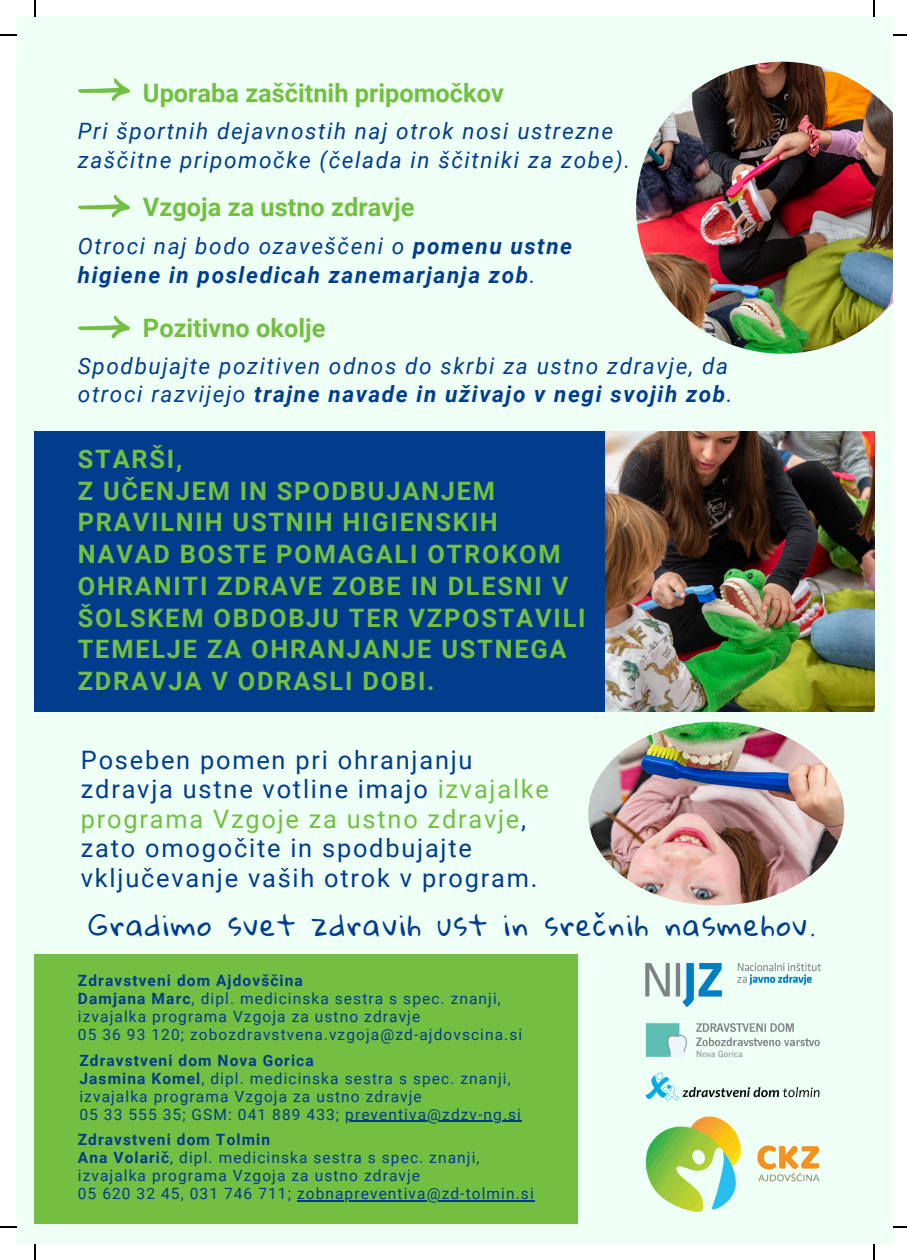
<style>
.page{position:relative;width:907px;height:1260px;background:#fff}
.page>*{position:absolute;margin:0;border:0;box-sizing:border-box;transform-origin:0 0}
.t1{font:28.2px "Gloria Hallelujah";letter-spacing:.07em;color:#023d8d}
.t2{font:700 25.4px/31.8px "Roboto";letter-spacing:.07em;color:#73bf41}
.t3{font:25.4px/29.6px "Roboto";letter-spacing:.07em;color:#023d8d}
.t4{font:700 25.4px "Roboto";color:#73bf41}
.t5{font:italic 22.6px/28.6px "Roboto";letter-spacing:.07em;color:#023d8d}
.t6{font:italic 700 22.6px/28.6px "Roboto";letter-spacing:.07em;color:#023d8d}
.t7{font:15.4px "Roboto";letter-spacing:.07em;color:#023d8d}
.t8{font:700 15.4px "Roboto";letter-spacing:.07em;color:#023d8d}
.s1{font-weight:400}
.s2{font-weight:700}
.s3{color:#73bf41}
</style>
<div class="page">
<div style="left:17px;top:16px;width:876px;height:1228px;background:#eefff6"></div>
<div style="left:35px;top:954px;width:543px;height:269px;background:#73bf41"></div>
<div style="left:35px;top:431px;width:838px;height:280px;background:#023d8d"></div>
<img style="left:588px;top:721px;width:256px;height:184px;border-radius:50%">
<svg style="left:78px;top:78px;width:52px;height:23px"></svg>
<svg style="left:78px;top:194px;width:52px;height:23px"></svg>
<svg style="left:78px;top:315px;width:52px;height:23px"></svg>
<hr style="left:345px;top:1120px;width:177px;height:1px;background:#023d8d">
<hr style="left:297px;top:1199px;width:238px;height:1px;background:#023d8d">
<img style="left:636px;top:62px;width:257px;height:291px">
<img style="left:605px;top:431px;width:269px;height:280px">
<img style="left:645px;top:962px;width:176px;height:250px">
<svg style="left:35px;top:0;width:1px;height:17px"></svg>
<svg style="left:0;top:35px;width:17px;height:1px"></svg>
<svg style="left:873px;top:0;width:2px;height:17px"></svg>
<svg style="left:893px;top:35px;width:14px;height:1px"></svg>
<svg style="left:35px;top:1244px;width:1px;height:15px"></svg>
<svg style="left:0;top:1226px;width:17px;height:1px"></svg>
<svg style="left:873px;top:1244px;width:2px;height:15px"></svg>
<svg style="left:893px;top:1226px;width:14px;height:1px"></svg>
<p class="t4" style="left:143px;top:78px;width:362px">Uporaba zaščitnih pripomočkov</p>
<p class="t5" style="left:78px;top:117px;width:554px">Pri športnih dejavnostih naj otrok nosi ustrezne zaščitne pripomočke (čelada in ščitniki za zobe).</p>
<p class="t4" style="left:143px;top:192px;width:273px">Vzgoja za ustno zdravje</p>
<p class="t6" style="left:78px;top:232px;width:496px"><span class="s1">Otroci naj bodo ozaveščeni o</span> pomenu ustne higiene in posledicah zanemarjanja zob<span class="s1">.</span></p>
<p class="t4" style="left:143px;top:314px;width:184px">Pozitivno okolje</p>
<p class="t5" style="left:78px;top:351px;width:656px">Spodbujajte pozitiven odnos do skrbi za ustno zdravje, da otroci razvijejo <span class="s2">trajne navade in uživajo v negi svojih zob</span>.</p>
<p class="t2" style="left:78px;top:443px;width:106px">STARŠI,</p>
<h2 class="t2" style="left:78px;top:475px;width:509px">Z UČENJEM IN SPODBUJANJEM<br>PRAVILNIH USTNIH HIGIENSKIH<br>NAVAD BOSTE POMAGALI OTROKOM<br>OHRANITI ZDRAVE ZOBE IN DLESNI V<br>ŠOLSKEM OBDOBJU TER VZPOSTAVILI<br>TEMELJE ZA OHRANJANJE USTNEGA<br>ZDRAVJA V ODRASLI DOBI.</h2>
<p class="t3" style="left:81px;top:744px;width:469px">Poseben pomen pri ohranjanju zdravja ustne votline imajo <span class="s3">izvajalke programa Vzgoje za ustno zdravje</span>, zato omogočite in spodbujajte vključevanje vaših otrok v program.</p>
<p class="t1" style="left:89px;top:910px;width:728px">Gradimo svet zdravih ust in srečnih nasmehov.</p>
<p class="t8" style="left:78px;top:971px;width:226px">Zdravstveni dom Ajdovščina</p>
<h2 class="t7" style="left:78px;top:989px;width:424px"><span class="s2">Damjana Marc</span>, dipl. medicinska sestra s spec. znanji,</h2>
<p class="t7" style="left:78px;top:1007px;width:344px">izvajalka programa Vzgoja za ustno zdravje</p>
<h4 class="t7" style="left:78px;top:1025px;width:446px">05 36 93 120; zobozdravstvena.vzgoja@zd-ajdovscina.si</h4>
<h2 class="t8" style="left:79px;top:1050px;width:236px">Zdravstveni dom Nova Gorica</h2>
<p class="t7" style="left:79px;top:1068px;width:433px"><span class="s2">Jasmina Komel</span>, dipl. medicinska sestra s spec. znanji,</p>
<p class="t7" style="left:79px;top:1086px;width:344px">izvajalka programa Vzgoja za ustno zdravje</p>
<h1 class="t7" style="left:79px;top:1104px;width:443px">05 33 555 35; GSM: 041 889 433; preventiva@zdzv-ng.si</h1>
<p class="t8" style="left:78px;top:1130px;width:194px">Zdravstveni dom Tolmin</p>
<p class="t7" style="left:78px;top:1148px;width:403px"><span class="s2">Ana Volarič</span>, dipl. medicinska sestra s spec. znanji,</p>
<p class="t7" style="left:78px;top:1166px;width:344px">izvajalka programa Vzgoja za ustno zdravje</p>
<p class="t7" style="left:78px;top:1184px;width:457px">05 620 32 45, 031 746 711; zobnapreventiva@zd-tolmin.si</p>
</div>
